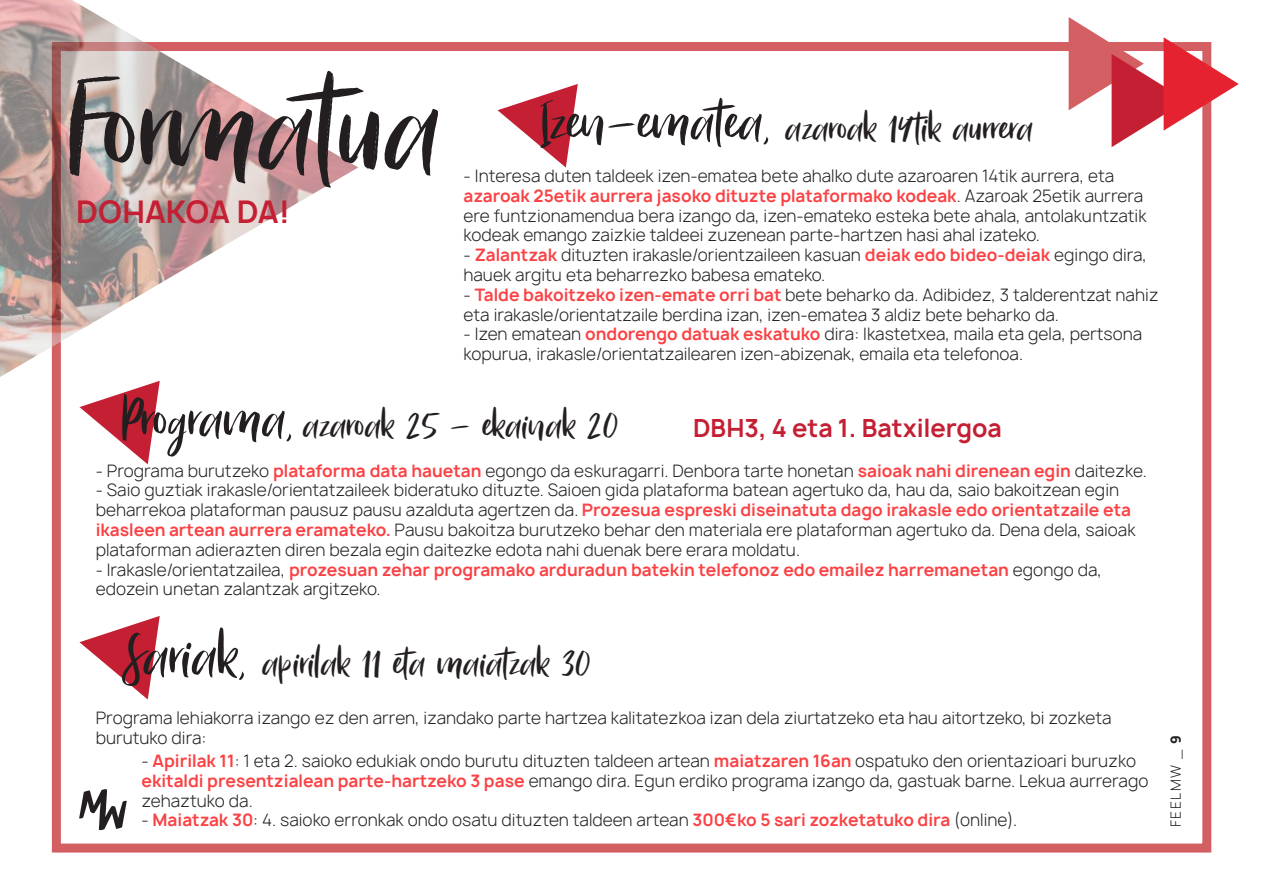
<style>
.page{position:relative;width:1263px;height:893px;background:#fff}
.page>*{position:absolute;margin:0;border:0;box-sizing:border-box;transform-origin:0 0}
.t1{font:166.5px "Bitter Rose";color:#231f20}
.t2{font:48px "Bitter Rose";color:#231f20}
.t3{font:700 30px "Manrope";color:#c41f33}
.t4{font:700 24px "Manrope";color:#c41f33}
.t5{font:300 16.5px/19.8px "Manrope";color:#231f20}
.t6{font:700 16.5px/19.8px "Manrope";color:#fa4144}
.t7{font:300 13.5px "Manrope";letter-spacing:.1em;color:#231f20}
.s1{font-size:70.5px}
.s2{font-weight:700;color:#fa4144}
.s3{font-weight:300;color:#231f20}
.s4{font-size:75px}
.s5{font-weight:800}
</style>
<div class="page">
<svg style="left:79px;top:789px;width:48px;height:41px"></svg>
<div style="left:52px;top:42px;width:1159px;height:810px;border:9px solid #d35f62"></div>
<svg style="left:1069px;top:17px;width:170px;height:130px"></svg>
<svg style="left:497px;top:84px;width:81px;height:84px"></svg>
<img style="left:0;top:0;width:358px;height:378px">
<svg style="left:79px;top:381px;width:81px;height:83px"></svg>
<svg style="left:79px;top:616px;width:81px;height:83px"></svg>
<h1 class="t1" style="left:69px;top:54px;width:375px">Formatua</h1>
<h3 class="t3" style="left:76px;top:192px;width:216px">DOHAKOA DA!</h3>
<h2 class="t2" style="left:540px;top:106px;width:495px"><span class="s1">Izen-ematea,</span> azaroak 14tik aurrera</h2>
<p class="t5" style="left:463px;top:166px;width:685px">- Interesa duten taldeek izen-ematea bete ahalko dute azaroaren 14tik aurrera, eta <span class="s2">azaroak 25etik aurrera jasoko dituzte plataformako kodeak</span>. Azaroak 25etik aurrera ere funtzionamendua bera izango da, izen-emateko esteka bete ahala, antolakuntzatik kodeak emango zaizkie taldeei zuzenean parte-hartzen hasi ahal izateko.</p>
<p class="t5" style="left:463px;top:245px;width:685px">- <span class="s2">Zalantzak</span> dituzten irakasle/orientzaileen kasuan <span class="s2">deiak edo bideo-deiak</span> egingo dira, hauek argitu eta beharrezko babesa emateko.</p>
<p class="t5" style="left:463px;top:285px;width:697px">- <span class="s2">Talde bakoitzeko izen-emate orri bat</span> bete beharko da. Adibidez, 3 talderentzat nahiz eta irakasle/orientatzaile berdina izan, izen-ematea 3 aldiz bete beharko da.</p>
<p class="t5" style="left:463px;top:324px;width:680px">- Izen ematean <span class="s2">ondorengo datuak eskatuko</span> dira: Ikastetxea, maila eta gela, pertsona kopurua, irakasle/orientatzailearen izen-abizenak, emaila eta telefonoa.</p>
<h2 class="t2" style="left:122px;top:403px;width:499px"><span class="s1">Programa,</span> azaroak 25 - ekainak 20</h2>
<p class="t5" style="left:96px;top:461px;width:1052px">- Programa burutzeko <span class="s2">plataforma data hauetan</span> egongo da eskuragarri. Denbora tarte honetan <span class="s2">saioak nahi direnean egin</span> daitezke.</p>
<p class="t5" style="left:96px;top:480px;width:1041px">- Saio guztiak irakasle/orientatzaileek bideratuko dituzte. Saioen gida plataforma batean agertuko da, hau da, saio bakoitzean egin beharrekoa plataforman pausuz pausu azalduta agertzen da. <span class="s2">Prozesua espreski diseinatuta dago irakasle edo orientatzaile eta ikasleen artean aurrera eramateko.</span> Pausu bakoitza burutzeko behar den materiala ere plataforman agertuko da. Dena dela, saioak plataforman adierazten diren bezala egin daitezke edota nahi duenak bere erara moldatu.</p>
<p class="t6" style="left:96px;top:560px;width:1008px"><span class="s3">- Irakasle/orientatzailea,</span> prozesuan zehar programako arduradun batekin telefonoz edo emailez harremanetan <span class="s3">egongo da, edozein unetan zalantzak argitzeko.</span></p>
<h3 class="t4" style="left:693px;top:412px;width:310px">DBH3, 4 eta 1. Batxilergoa</h3>
<h2 class="t2" style="left:122px;top:641px;width:472px"><span class="s4">Sariak,</span> apirilak 11 eta maiatzak 30</h2>
<p class="t5" style="left:96px;top:708px;width:1017px">Programa lehiakorra izango ez den arren, izandako parte hartzea kalitatezkoa izan dela ziurtatzeko eta hau aitortzeko, bi zozketa burutuko dira:</p>
<p class="t5" style="left:141px;top:751px;width:1008px">- <span class="s2">Apirilak 11</span>: 1 eta 2. saioko edukiak ondo burutu dituzten taldeen artean <span class="s2">maiatzaren 16an</span> ospatuko den orientazioari buruzko <span class="s2">ekitaldi presentzialean parte-hartzeko 3 pase</span> emango dira. Egun erdiko programa izango da, gastuak barne. Lekua aurrerago zehaztuko da.</p>
<p class="t5" style="left:141px;top:810px;width:877px">- <span class="s2">Maiatzak 30</span>: 4. saioko erronkak ondo osatu dituzten taldeen artean <span class="s2">300€ko 5 sari zozketatuko dira</span> (online).</p>
<p class="t7" style="left:1167px;top:827px;width:93px;rotate:-90deg">FEELMW _ <span class="s5">9</span></p>
</div>
